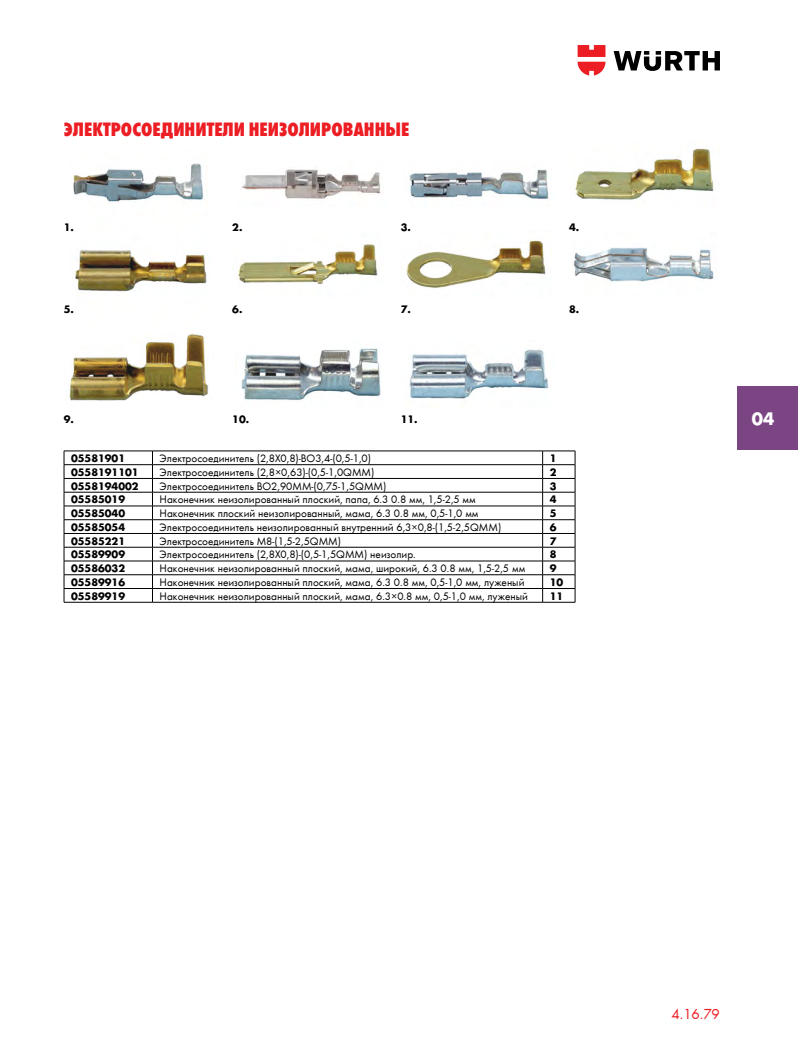
<style>
.page{position:relative;width:798px;height:1053px;background:#fff}
.page>*{position:absolute;margin:0;border:0;box-sizing:border-box;transform-origin:0 0}
.t1{font:20px "Wuerth Extra Bold Cond Caps";color:#ed1d24}
.t2{font:700 18.75px "Wuerth";color:#fff}
.t3{font:15px "Wuerth";color:#ed1d24}
.t4{font:11.25px "Wuerth";color:#000}
.t5{font:700 11.25px "Wuerth";color:#000}
</style>
<div class="page">
<img style="left:572px;top:247px;width:142px;height:35px">
<img style="left:75px;top:249px;width:132px;height:43px">
<img style="left:73px;top:163px;width:131px;height:39px">
<hr style="left:64px;top:450px;width:88px;height:1px;background:#000">
<hr style="left:152px;top:450px;width:390px;height:1px;background:#000">
<hr style="left:542px;top:450px;width:33px;height:1px;background:#000">
<hr style="left:64px;top:464px;width:88px;height:1px;background:#000">
<hr style="left:152px;top:464px;width:390px;height:1px;background:#000">
<hr style="left:542px;top:464px;width:33px;height:1px;background:#000">
<hr style="left:64px;top:478px;width:88px;height:1px;background:#000">
<hr style="left:152px;top:478px;width:390px;height:1px;background:#000">
<hr style="left:542px;top:478px;width:33px;height:1px;background:#000">
<hr style="left:64px;top:492px;width:88px;height:1px;background:#000">
<hr style="left:152px;top:492px;width:390px;height:1px;background:#000">
<hr style="left:542px;top:492px;width:33px;height:1px;background:#000">
<hr style="left:64px;top:505px;width:88px;height:1px;background:#000">
<hr style="left:152px;top:505px;width:390px;height:1px;background:#000">
<hr style="left:542px;top:505px;width:33px;height:1px;background:#000">
<hr style="left:64px;top:519px;width:88px;height:1px;background:#000">
<hr style="left:152px;top:519px;width:390px;height:1px;background:#000">
<hr style="left:542px;top:519px;width:33px;height:1px;background:#000">
<hr style="left:64px;top:533px;width:88px;height:1px;background:#000">
<hr style="left:152px;top:533px;width:390px;height:1px;background:#000">
<hr style="left:542px;top:533px;width:33px;height:1px;background:#000">
<hr style="left:64px;top:547px;width:88px;height:1px;background:#000">
<hr style="left:152px;top:547px;width:390px;height:1px;background:#000">
<hr style="left:542px;top:547px;width:33px;height:1px;background:#000">
<hr style="left:64px;top:560px;width:88px;height:1px;background:#000">
<hr style="left:152px;top:560px;width:390px;height:1px;background:#000">
<hr style="left:542px;top:560px;width:33px;height:1px;background:#000">
<hr style="left:64px;top:574px;width:88px;height:1px;background:#000">
<hr style="left:152px;top:574px;width:390px;height:1px;background:#000">
<hr style="left:542px;top:574px;width:33px;height:1px;background:#000">
<hr style="left:64px;top:588px;width:88px;height:1px;background:#000">
<svg style="left:64px;top:451px;width:1px;height:151px"></svg>
<hr style="left:152px;top:588px;width:390px;height:1px;background:#000">
<svg style="left:152px;top:451px;width:1px;height:151px"></svg>
<hr style="left:542px;top:588px;width:33px;height:1px;background:#000">
<svg style="left:542px;top:451px;width:1px;height:151px"></svg>
<svg style="left:574px;top:451px;width:1px;height:151px"></svg>
<hr style="left:64px;top:602px;width:88px;height:1px;background:#000">
<hr style="left:152px;top:602px;width:390px;height:1px;background:#000">
<hr style="left:542px;top:602px;width:33px;height:1px;background:#000">
<img style="left:241px;top:169px;width:140px;height:30px">
<img style="left:409px;top:169px;width:140px;height:30px">
<img style="left:575px;top:148px;width:139px;height:52px">
<img style="left:237px;top:244px;width:141px;height:40px">
<img style="left:406px;top:240px;width:140px;height:48px">
<img style="left:69px;top:334px;width:140px;height:66px">
<img style="left:241px;top:348px;width:140px;height:53px">
<img style="left:409px;top:349px;width:140px;height:50px">
<svg style="left:613px;top:51px;width:106px;height:20px"></svg>
<svg style="left:577px;top:45px;width:28px;height:30px"></svg>
<div style="left:737px;top:386px;width:60px;height:64px;background:#7b4584"></div>
<h1 class="t1" style="left:64px;top:115px;width:347px">Электросоединители неизолированные</h1>
<p class="t5" style="left:232px;top:218px;width:12px">2.</p>
<p class="t5" style="left:64px;top:218px;width:12px">1.</p>
<p class="t5" style="left:400px;top:218px;width:12px">3.</p>
<p class="t5" style="left:64px;top:301px;width:12px">5.</p>
<p class="t5" style="left:232px;top:301px;width:12px">6.</p>
<p class="t5" style="left:400px;top:301px;width:12px">7.</p>
<p class="t5" style="left:64px;top:411px;width:12px">9.</p>
<p class="t5" style="left:232px;top:411px;width:18px">10.</p>
<p class="t5" style="left:400px;top:411px;width:18px">11.</p>
<p class="t5" style="left:569px;top:218px;width:12px">4.</p>
<p class="t5" style="left:569px;top:301px;width:12px">8.</p>
<p class="t5" style="left:71px;top:450px;width:56px">05581901</p>
<p class="t4" style="left:159px;top:450px;width:213px">Электросоединитель (2,8X0,8)-BO3,4-(0,5-1,0)</p>
<p class="t5" style="left:549px;top:450px;width:8px">1</p>
<p class="t5" style="left:71px;top:464px;width:69px">0558191101</p>
<p class="t4" style="left:159px;top:464px;width:216px">Электросоединитель (2,8×0,63)-(0,5-1,0QMM)</p>
<p class="t5" style="left:549px;top:464px;width:8px">2</p>
<p class="t5" style="left:71px;top:477px;width:69px">0558194002</p>
<p class="t4" style="left:159px;top:478px;width:228px">Электросоединитель BO2,90MM-(0,75-1,5QMM)</p>
<p class="t5" style="left:549px;top:477px;width:8px">3</p>
<p class="t5" style="left:71px;top:491px;width:56px">05585019</p>
<p class="t4" style="left:159px;top:492px;width:318px">Наконечник неизолированный плоский, папа, 6.3 0.8 мм, 1,5-2,5 мм</p>
<p class="t5" style="left:549px;top:491px;width:8px">4</p>
<p class="t5" style="left:71px;top:505px;width:56px">05585040</p>
<p class="t4" style="left:159px;top:505px;width:320px">Наконечник плоский неизолированный, мама, 6.3 0.8 мм, 0,5-1,0 мм</p>
<p class="t5" style="left:549px;top:505px;width:8px">5</p>
<p class="t5" style="left:71px;top:519px;width:56px">05585054</p>
<p class="t4" style="left:159px;top:519px;width:343px">Электросоединитель неизолированный внутренний 6,3×0,8-(1,5-2,5QMM)</p>
<p class="t5" style="left:549px;top:519px;width:8px">6</p>
<p class="t5" style="left:71px;top:532px;width:56px">05585221</p>
<p class="t4" style="left:159px;top:533px;width:183px">Электросоединитель M8-(1,5-2,5QMM)</p>
<p class="t5" style="left:549px;top:532px;width:8px">7</p>
<p class="t5" style="left:71px;top:546px;width:56px">05589909</p>
<p class="t4" style="left:159px;top:547px;width:257px">Электросоединитель (2,8X0,8)-(0,5-1,5QMM) неизолир.</p>
<p class="t5" style="left:549px;top:546px;width:8px">8</p>
<p class="t5" style="left:71px;top:560px;width:56px">05586032</p>
<p class="t4" style="left:159px;top:560px;width:367px">Наконечник неизолированный плоский, мама, широкий, 6.3 0.8 мм, 1,5-2,5 мм</p>
<p class="t5" style="left:549px;top:560px;width:8px">9</p>
<p class="t5" style="left:71px;top:574px;width:56px">05589916</p>
<p class="t4" style="left:159px;top:574px;width:366px">Наконечник неизолированный плоский, мама, 6.3 0.8 мм, 0,5-1,0 мм, луженый</p>
<p class="t5" style="left:549px;top:574px;width:15px">10</p>
<p class="t5" style="left:71px;top:587px;width:56px">05589919</p>
<p class="t4" style="left:159px;top:588px;width:369px">Наконечник неизолированный плоский, мама, 6.3×0.8 мм, 0,5-1,0 мм, луженый</p>
<p class="t5" style="left:549px;top:587px;width:15px">11</p>
<h2 class="t2" style="left:751px;top:405px;width:24px">04</h2>
<h3 class="t3" style="left:671px;top:1004px;width:50px">4.16.79</h3>
</div>
